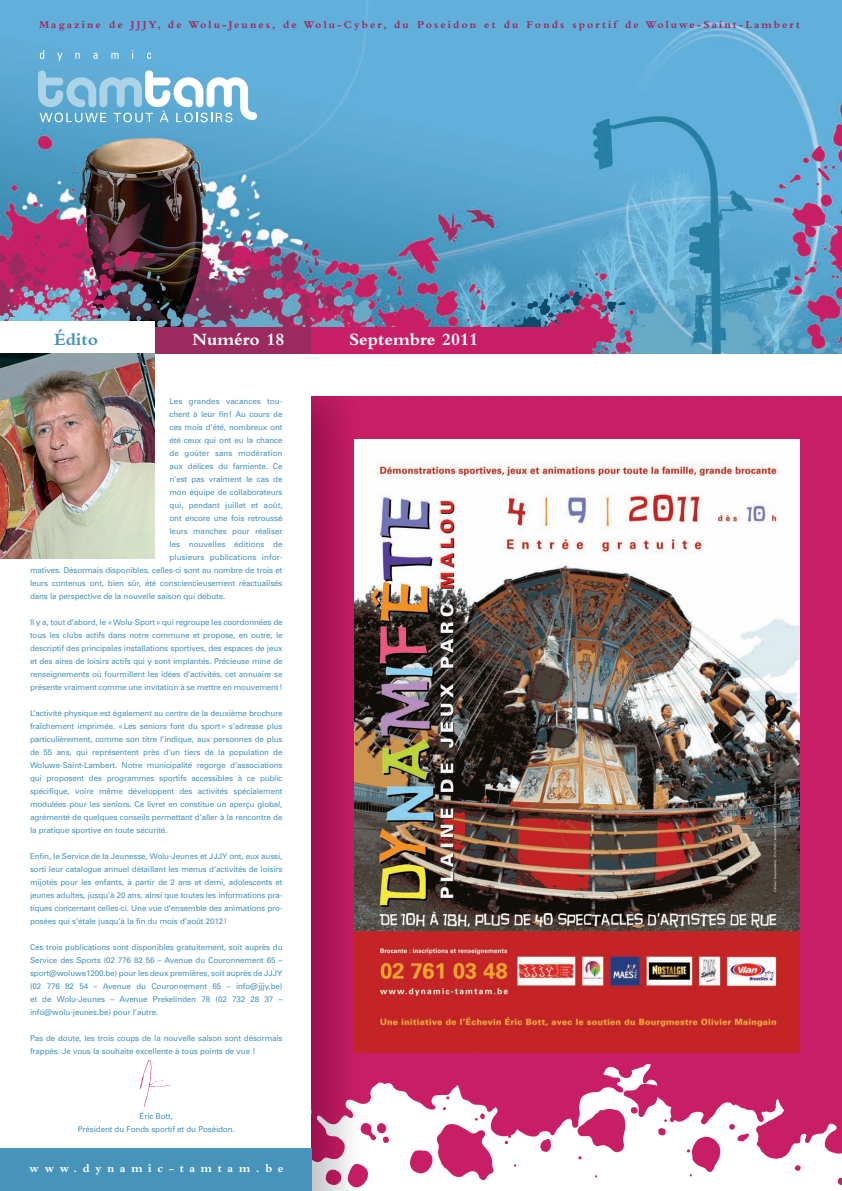
<style>
.page{position:relative;width:842px;height:1191px;background:#fff}
.page>*{position:absolute;margin:0;border:0;box-sizing:border-box;transform-origin:0 0}
.t1{font:700 18px "Bembo";color:#fff}
.t2{font:700 18px "Bembo";color:#4694ba}
.t3{font:700 12px "Bembo";letter-spacing:.475em;color:#fff}
.t4{font:700 11px "Bembo";letter-spacing:.19em;color:#9c2a5f}
.t5{font:8px/13px "Univers";letter-spacing:-.015em;color:#4694ba;text-align:justify}
.t6{font:8px "Univers";letter-spacing:.005em;color:#4694ba}
</style>
<div class="page">
<img style="left:0;top:0;width:842px;height:354px">
<div style="left:0;top:327px;width:312px;height:27px;background:#9c2a5f"></div>
<svg style="left:40px;top:50px;width:4px;height:9px"></svg>
<svg style="left:57px;top:53px;width:5px;height:8px"></svg>
<svg style="left:75px;top:53px;width:5px;height:6px"></svg>
<svg style="left:93px;top:53px;width:5px;height:6px"></svg>
<svg style="left:111px;top:53px;width:8px;height:6px"></svg>
<svg style="left:147px;top:53px;width:4px;height:6px"></svg>
<svg style="left:38px;top:70px;width:219px;height:52px"></svg>
<div style="left:0;top:321px;width:154px;height:33px;background:#fff"></div>
<div style="left:312px;top:327px;width:277px;height:27px;background:#c71e66"></div>
<img style="left:312px;top:397px;width:530px;height:794px">
<div style="left:0;top:1148px;width:312px;height:43px;background:#4694ba"></div>
<img style="left:0;top:354px;width:154px;height:204px">
<img style="left:139px;top:1060px;width:32px;height:47px">
<img style="left:355px;top:440px;width:445px;height:612px">
<h3 class="t4" style="left:39px;top:21px;width:762px">Magazine de JJJY, de Wolu-Jeunes, de Wolu-Cyber, du Poseidon et du Fonds sportif de Woluwe-Saint-Lambert</h3>
<h1 class="t2" style="left:54px;top:333px;width:45px">Édito</h1>
<h1 class="t1" style="left:192px;top:333px;width:93px">Numéro 18</h1>
<h1 class="t1" style="left:349px;top:333px;width:130px">Septembre 2011</h1>
<p class="t6" style="left:169px;top:398px;width:114px">Les grandes vacances tou-</p>
<p class="t5" style="left:169px;top:408px;width:114px">chent à leur fin! Au cours de</p>
<p class="t5" style="left:169px;top:421px;width:114px">ces mois d’été, nombreux ont</p>
<p class="t5" style="left:169px;top:434px;width:114px">été ceux qui ont eu la chance</p>
<p class="t6" style="left:169px;top:450px;width:115px">de goûter sans modération</p>
<p class="t5" style="left:169px;top:460px;width:114px">aux délices du farniente. Ce</p>
<p class="t5" style="left:169px;top:473px;width:114px">n’est pas vraiment le cas de</p>
<p class="t5" style="left:169px;top:486px;width:114px">mon équipe de collaborateurs</p>
<p class="t5" style="left:169px;top:499px;width:115px">qui, pendant juillet et août,</p>
<p class="t5" style="left:169px;top:512px;width:114px">ont encore une fois retroussé</p>
<p class="t5" style="left:169px;top:525px;width:114px">leurs manches pour réaliser</p>
<p class="t6" style="left:169px;top:541px;width:114px">les nouvelles éditions de</p>
<p class="t6" style="left:169px;top:554px;width:115px">plusieurs publications infor-</p>
<p class="t5" style="left:30px;top:564px;width:254px">matives. Désormais disponibles, celles-ci sont au nombre de trois et</p>
<p class="t5" style="left:30px;top:577px;width:254px">leurs contenus ont, bien sûr, été consciencieusement réactualisés</p>
<p class="t5" style="left:30px;top:590px;width:197px">dans la perspective de la nouvelle saison qui débute.</p>
<p class="t5" style="left:30px;top:616px;width:254px">Il y a, tout d’abord, le «Wolu-Sport» qui regroupe les coordonnées de tous les clubs actifs dans notre commune et propose, en outre, le descriptif des principales installations sportives, des espaces de jeux et des aires de loisirs actifs qui y sont implantés. Précieuse mine de renseignements où fourmillent les idées d’activités, cet annuaire se présente vraiment comme une invitation à se mettre en mouvement!</p>
<p class="t5" style="left:30px;top:707px;width:254px">L’activité physique est également au centre de la deuxième brochure fraîchement imprimée. «Les seniors font du sport» s’adresse plus particulièrement, comme son titre l’indique, aux personnes de plus de 55 ans, qui représentent près d’un tiers de la population de Woluwe-Saint-Lambert. Notre municipalité regorge d’associations qui proposent des programmes sportifs accessibles à ce public spécifique, voire même développent des activités spécialement modulées pour les seniors. Ce livret en constitue un aperçu global, agrémenté de quelques conseils permettant d’aller à la rencontre de la pratique sportive en toute sécurité.</p>
<p class="t5" style="left:30px;top:850px;width:254px">Enfin, le Service de la Jeunesse, Wolu-Jeunes et JJJY ont, eux aussi, sorti leur catalogue annuel détaillant les menus d’activités de loisirs mijotés pour les enfants, à partir de 2 ans et demi, adolescents et jeunes adultes, jusqu’à 20 ans, ainsi que toutes les informations pra&shy;tiques concernant celles-ci. Une vue d’ensemble des animations pro&shy;posées qui s’étale jusqu’à la fin du mois d’août 2012!</p>
<p class="t5" style="left:30px;top:941px;width:254px">Ces trois publications sont disponibles gratuitement, soit auprès du Service des Sports (02 776 82 56 – Avenue du Couronnement 65 – sport@woluwe1200.be) pour les deux premières, soit auprès de JJJY (02 776 82 54 – Avenue du Couronnement 65 – info@jjjy.be) et de Wolu-Jeunes – Avenue Prekelinden 78 (02 732 28 37 – info@wolu-jeunes.be) pour l’autre.</p>
<p class="t5" style="left:30px;top:1032px;width:254px">Pas de doute, les trois coups de la nouvelle saison sont désormais frappés. Je vous la souhaite excellente à tous points de vue !</p>
<p class="t5" style="left:78px;top:1110px;width:158px;text-align:center">Éric Bott,<br>Président du Fonds sportif et du Poséidon.</p>
<h2 class="t3" style="left:30px;top:1164px;width:256px">www.dynamic-tamtam.be</h2>
</div>
